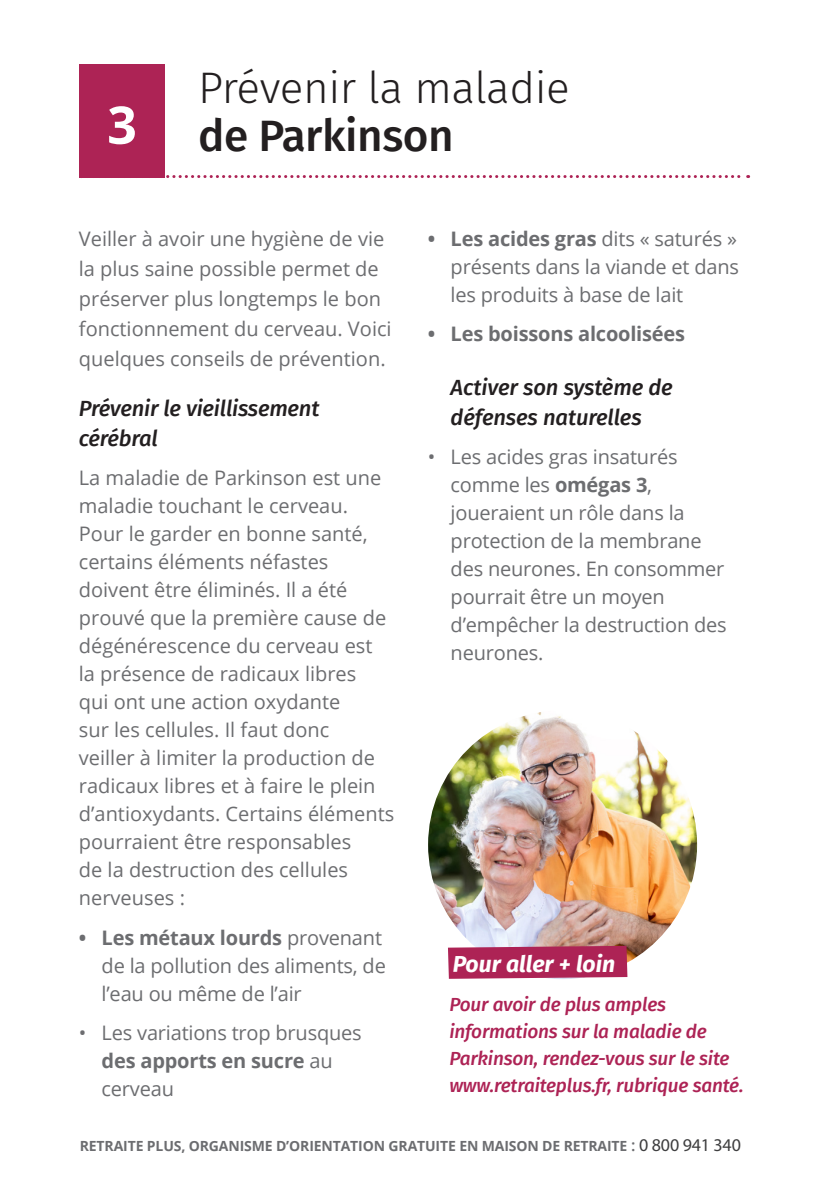
<style>
.page{position:relative;width:840px;height:1191px;background:#fff}
.page>*{position:absolute;margin:0;border:0;box-sizing:border-box;transform-origin:0 0}
.t1{font:700 52px "Open Sans";color:#fff}
.t2{font:300 44px "Fira Sans";letter-spacing:-.01em;color:#231f20}
.t3{font:500 44px "Fira Sans";letter-spacing:-.01em;color:#231f20}
.t4{font:italic 700 23px "Fira Sans";color:#fff}
.t5{font:italic 500 22px/30px "Fira Sans";letter-spacing:-.01em;color:#231f20}
.t6{font:20px/28px "Open Sans";color:#6c6d70}
.t7{font:700 20px "Open Sans";letter-spacing:-.01em;color:#6c6d70}
.t8{font:italic 500 19px/27px "Fira Sans";letter-spacing:-.01em;color:#ad2355}
.t9{font:700 14px "Open Sans";letter-spacing:-.01em;color:#6c6d70}
.s1{font-weight:700}
.s2{font-weight:600;font-size:16px}
.s3{font-family:"Myriad Pro";font-weight:400;font-size:18px;color:#3e3e3f}
</style>
<div class="page">
<div style="left:79px;top:65px;width:85px;height:113px;background:#ad2355"></div>
<svg style="left:164px;top:175px;width:584px;height:3px"></svg>
<img style="left:428px;top:710px;width:268px;height:269px;border-radius:134px">
<svg style="left:448px;top:945px;width:179px;height:33px;background:#af2d5c"></svg>
<p class="t2" style="left:198px;top:56px;width:373px">Prévenir la maladie</p>
<p class="t1" style="left:107px;top:88px;width:31px">3</p>
<p class="t3" style="left:198px;top:100px;width:257px">de Parkinson</p>
<p class="t6" style="left:79px;top:223px;width:314px;line-height:30px">Veiller à avoir une hygiène de vie la plus saine possible permet de préserver plus longtemps le bon fonctionnement du cerveau. Voici quelques conseils de prévention.</p>
<p class="t5" style="left:79px;top:392px;width:242px">Prévenir le vieillissement cérébral</p>
<p class="t6" style="left:79px;top:463px;width:317px">La maladie de Parkinson est une maladie touchant le cerveau.<br>Pour le garder en bonne santé, certains éléments néfastes doivent être éliminés. Il a été prouvé que la première cause de dégénérescence du cerveau est<br>la présence de radicaux libres<br>qui ont une action oxydante<br>sur les cellules. Il faut donc<br>veiller à limiter la production de radicaux libres et à faire le plein d’antioxydants. Certains éléments pourraient être responsables<br>de la destruction des cellules nerveuses :</p>
<p class="t6" style="left:101px;top:923px;width:286px;text-indent:-23px"><span class="s1">• Les métaux lourds</span> provenant de la pollution des aliments, de l’eau ou même de l’air</p>
<p class="t6" style="left:101px;top:1018px;width:261px;text-indent:-23px">• Les variations trop brusques <span class="s1">des apports en sucre</span> au cerveau</p>
<p class="t6" style="left:450px;top:224px;width:290px;text-align:justify;text-indent:-23px"><span class="s1">• Les acides gras</span> dits « saturés » présents dans la viande et dans les produits à base de lait</p>
<p class="t7" style="left:427px;top:319px;width:258px">• Les boissons alcoolisées</p>
<p class="t5" style="left:450px;top:371px;width:223px">Activer son système de défenses naturelles</p>
<p class="t6" style="left:450px;top:442px;width:277px;text-indent:-23px">• Les acides gras insaturés comme les <span class="s1">omégas 3</span>, joueraient un rôle dans la protection de la membrane des neurones. En consommer pourrait être un moyen d’empêcher la destruction des neurones.</p>
<p class="t4" style="left:452px;top:945px;width:164px">Pour aller + loin</p>
<p class="t8" style="left:449px;top:989px;width:295px">Pour avoir de plus amples informations sur la maladie de<br>Parkinson, rendez-vous sur le site www.retraiteplus.fr, rubrique santé.</p>
<p class="t9" style="left:80px;top:1136px;width:662px">RETRAITE PLUS, ORGANISME D’ORIENTATION GRATUITE EN MAISON DE RETRAITE <span class="s2">:</span> <span class="s3">0 800 941 340</span></p>
</div>
